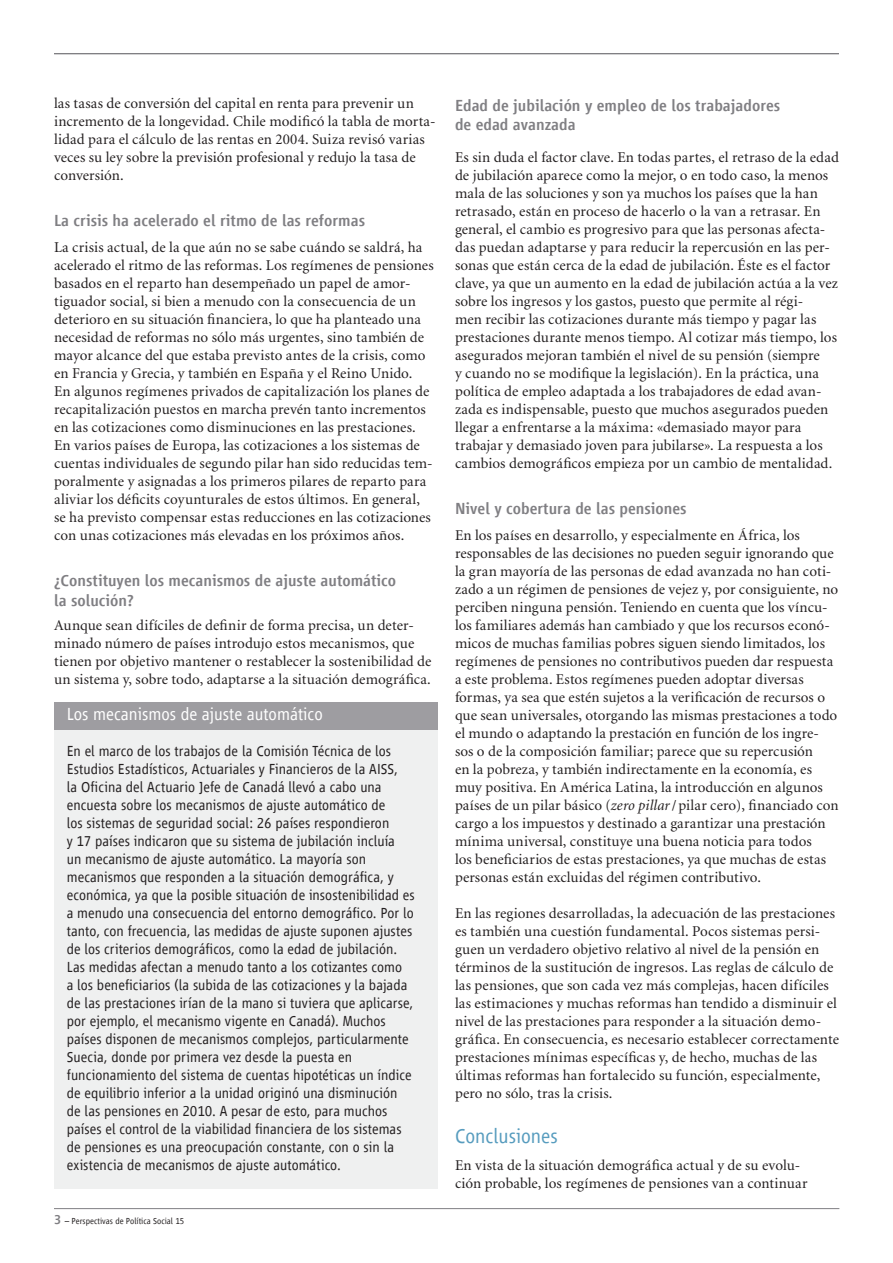
<style>
.page{position:relative;width:893px;height:1263px;background:#fff}
.page>*{position:absolute;margin:0;border:0;box-sizing:border-box;transform-origin:0 0}
.Txt_-_titre{font:300 21px "Vialog LT Com";color:#579cbe}
.Box_-_titre{font:300 18px "Vialog LT Com";color:#fff}
.Txt_-_ss-titre{font:500 16.5px/19.5px "Vialog LT Com";color:#807f83}
.Txt_-_txt_courant{font:15px/18px "Minion";letter-spacing:.005em;color:#231f20}
.Box_-_txt_courant{font:300 15px/18px "Vialog LT Com";letter-spacing:.005em;color:#231f20}
.t1{font:300 9px "Vialog LT Com";color:#231f20}
.s1{font-weight:500;font-size:13.5px;color:#807f83}
.s2{font-style:italic}
</style>
<div class="page">
<hr style="left:54px;top:1208px;width:785px;height:1px;background:#807f83">
<hr style="left:54px;top:53px;width:785px;height:1px;background:#807f83">
<div style="left:54px;top:728px;width:384px;height:460px;background:#eff0f0"></div>
<div style="left:54px;top:702px;width:384px;height:27px;background:#9e9da1"></div>
<p class="Txt_-_txt_courant" style="left:54px;top:95px;width:383px">las tasas de conversión del capital en renta para prevenir un incremento de la longevidad. Chile modificó la tabla de morta&shy;lidad para el cálculo de las rentas en 2004. Suiza revisó varias veces su ley sobre la previsión profesional y redujo la tasa de conversión.</p>
<p class="Txt_-_ss-titre" style="left:54px;top:211px;width:313px">La crisis ha acelerado el ritmo de las reformas</p>
<p class="Txt_-_txt_courant" style="left:54px;top:239px;width:381px">La crisis actual, de la que aún no se sabe cuándo se saldrá, ha acelerado el ritmo de las reformas. Los regímenes de pensiones basados en el reparto han desempeñado un papel de amor&shy;tiguador social, si bien a menudo con la consecuencia de un deterioro en su situación financiera, lo que ha planteado una necesidad de reformas no sólo más urgentes, sino también de mayor alcance del que estaba previsto antes de la crisis, como en Francia y Grecia, y también en España y el Reino Unido.<br>En algunos regímenes privados de capitalización los planes de recapitalización puestos en marcha prevén tanto incrementos en las cotizaciones como disminuciones en las prestaciones.<br>En varios países de Europa, las cotizaciones a los sistemas de cuentas individuales de segundo pilar han sido reducidas tem&shy;poralmente y asignadas a los primeros pilares de reparto para aliviar los déficits coyunturales de estos últimos. En general, se ha previsto compensar estas reducciones en las cotizaciones con unas cotizaciones más elevadas en los próximos años.</p>
<p class="Txt_-_ss-titre" style="left:54px;top:571px;width:344px">¿Constituyen los mecanismos de ajuste automático la solución?</p>
<p class="Txt_-_txt_courant" style="left:54px;top:617px;width:379px">Aunque sean difíciles de definir de forma precisa, un deter&shy;minado número de países introdujo estos mecanismos, que tienen por objetivo mantener o restablecer la sostenibilidad de un sistema y, sobre todo, adaptarse a la situación demográfica.</p>
<p class="Box_-_titre" style="left:67px;top:704px;width:258px">Los mecanismos de ajuste automático</p>
<p class="Box_-_txt_courant" style="left:67px;top:742px;width:350px">En el marco de los trabajos de la Comisión Técnica de los Estudios Estadísticos, Actuariales y Financieros de la AISS,<br>la Oficina del Actuario Jefe de Canadá llevó a cabo una encuesta sobre los mecanismos de ajuste automático de<br>los sistemas de seguridad social: 26 países respondieron<br>y 17 países indicaron que su sistema de jubilación incluía<br>un mecanismo de ajuste automático. La mayoría son mecanismos que responden a la situación demográfica, y económica, ya que la posible situación de insostenibilidad es a menudo una consecuencia del entorno demográfico. Por lo tanto, con frecuencia, las medidas de ajuste suponen ajustes de los criterios demográficos, como la edad de jubilación.<br>Las medidas afectan a menudo tanto a los cotizantes como<br>a los beneficiarios (la subida de las cotizaciones y la bajada de las prestaciones irían de la mano si tuviera que aplicarse, por ejemplo, el mecanismo vigente en Canadá). Muchos países disponen de mecanismos complejos, particularmente Suecia, donde por primera vez desde la puesta en funcionamiento del sistema de cuentas hipotéticas un índice de equilibrio inferior a la unidad originó una disminución de las pensiones en 2010. A pesar de esto, para muchos países el control de la viabilidad financiera de los sistemas de pensiones es una preocupación constante, con o sin la existencia de mecanismos de ajuste automático.</p>
<p class="t1" style="left:54px;top:1216px;width:132px"><span class="s1">3</span> – Perspectivas de Política Social 15</p>
<p class="Txt_-_ss-titre" style="left:455px;top:95px;width:327px">Edad de jubilación y empleo de los trabajadores de edad avanzada</p>
<p class="Txt_-_txt_courant" style="left:455px;top:149px;width:385px">Es sin duda el factor clave. En todas partes, el retraso de la edad de jubilación aparece como la mejor, o en todo caso, la menos mala de las soluciones y son ya muchos los países que la han retrasado, están en proceso de hacerlo o la van a retrasar. En general, el cambio es progresivo para que las personas afecta&shy;das puedan adaptarse y para reducir la repercusión en las per&shy;sonas que están cerca de la edad de jubilación. Éste es el factor clave, ya que un aumento en la edad de jubilación actúa a la vez sobre los ingresos y los gastos, puesto que permite al régi-<br>men recibir las cotizaciones durante más tiempo y pagar las prestaciones durante menos tiempo. Al cotizar más tiempo, los asegurados mejoran también el nivel de su pensión (siempre<br>y cuando no se modifique la legislación). En la práctica, una política de empleo adaptada a los trabajadores de edad avan&shy;zada es indispensable, puesto que muchos asegurados pueden llegar a enfrentarse a la máxima: «demasiado mayor para trabajar y demasiado joven para jubilarse». La respuesta a los cambios demográficos empieza por un cambio de mentalidad.</p>
<p class="Txt_-_ss-titre" style="left:455px;top:499px;width:233px">Nivel y cobertura de las pensiones</p>
<p class="Txt_-_txt_courant" style="left:455px;top:527px;width:385px">En los países en desarrollo, y especialmente en África, los responsables de las decisiones no pueden seguir ignorando que la gran mayoría de las personas de edad avanzada no han coti&shy;zado a un régimen de pensiones de vejez y, por consiguiente, no perciben ninguna pensión. Teniendo en cuenta que los víncu&shy;los familiares además han cambiado y que los recursos econó&shy;micos de muchas familias pobres siguen siendo limitados, los regímenes de pensiones no contributivos pueden dar respuesta a este problema. Estos regímenes pueden adoptar diversas formas, ya sea que estén sujetos a la verificación de recursos o que sean universales, otorgando las mismas prestaciones a todo el mundo o adaptando la prestación en función de los ingre&shy;sos o de la composición familiar; parece que su repercusión<br>en la pobreza, y también indirectamente en la economía, es muy positiva. En América Latina, la introducción en algunos países de un pilar básico (<span class="s2">zero pillar</span>/pilar cero), financiado con cargo a los impuestos y destinado a garantizar una prestación mínima universal, constituye una buena noticia para todos<br>los beneficiarios de estas prestaciones, ya que muchas de estas personas están excluidas del régimen contributivo.</p>
<p class="Txt_-_txt_courant" style="left:455px;top:905px;width:385px">En las regiones desarrolladas, la adecuación de las prestaciones es también una cuestión fundamental. Pocos sistemas persi&shy;guen un verdadero objetivo relativo al nivel de la pensión en términos de la sustitución de ingresos. Las reglas de cálculo de las pensiones, que son cada vez más complejas, hacen difíciles las estimaciones y muchas reformas han tendido a disminuir el nivel de las prestaciones para responder a la situación demo&shy;gráfica. En consecuencia, es necesario establecer correctamente prestaciones mínimas específicas y, de hecho, muchas de las últimas reformas han fortalecido su función, especialmente, pero no sólo, tras la crisis.</p>
<p class="Txt_-_titre" style="left:455px;top:1124px;width:104px">Conclusiones</p>
<p class="Txt_-_txt_courant" style="left:455px;top:1157px;width:354px">En vista de la situación demográfica actual y de su evolu&shy;ción probable, los regímenes de pensiones van a continuar</p>
</div>
